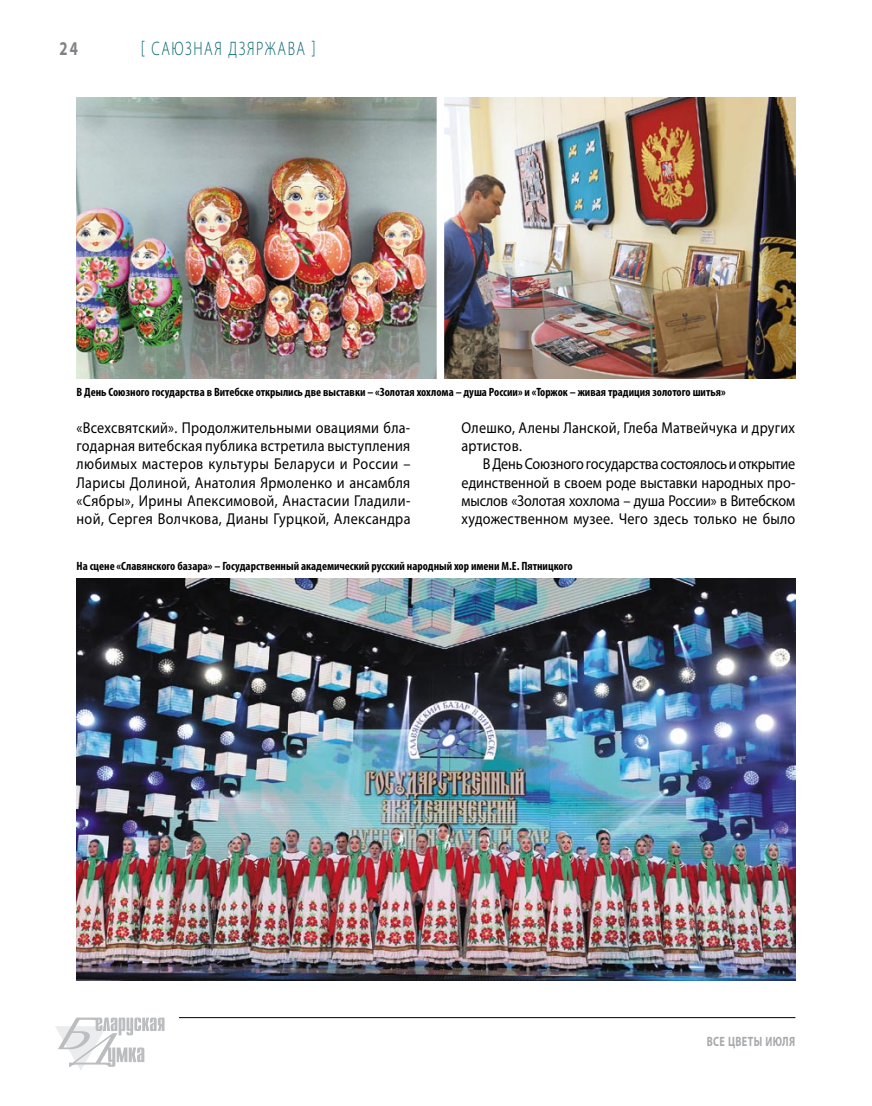
<style>
.page{position:relative;width:872px;height:1106px;background:#fff}
.page>*{position:absolute;margin:0;border:0;box-sizing:border-box;transform-origin:0 0}
.t1{font:300 19.5px "Myriad Pro";letter-spacing:.11em;color:#00636d;scale:.75 1}
.t2{font:700 19.5px "Myriad Pro";color:#808285;scale:.75 1}
.t3{font:15.75px/18.3px "Myriad Pro";letter-spacing:.02em;color:#000;text-align:justify;scale:.9 1}
.t4{font:700 13.5px "Myriad Pro";letter-spacing:.04em;color:#a7a9ac;scale:.75 1}
.t5{font:700 condensed 12px "Myriad Pro";color:#000}
</style>
<div class="page">
<hr style="left:179px;top:1017px;width:616px;height:1px;background:#000">
<svg style="left:55px;top:1017px;width:109px;height:53px"></svg>
<img style="left:77px;top:97px;width:359px;height:281px">
<img style="left:444px;top:97px;width:351px;height:281px">
<img style="left:77px;top:579px;width:718px;height:401px">
<p class="t2" style="left:60px;top:36px;width:26px">24</p>
<p class="t1" style="left:141px;top:38px;width:234px">[ Саюзная дзяржава ]</p>
<p class="t5" style="left:77px;top:384px;width:650px">В День Союзного государства в Витебске открылись две выставки – «Золотая хохлома – душа России» и «Торжок – живая традиция золотого шитья»</p>
<p class="t3" style="left:77px;top:418px;width:373px">«Всехсвятский». Продолжительными овациями бла&shy;годарная витебская публика встретила выступления любимых мастеров культуры Беларуси и России – Ларисы Долиной, Анатолия Ярмоленко и ансамбля «Сябры», Ирины Апексимовой, Анастасии Гладили&shy;ной, Сергея Волчкова, Дианы Гурцкой, Александра</p>
<p class="t3" style="left:461px;top:418px;width:372px">Олешко, Алены Ланской, Глеба Матвейчука и других артистов.</p>
<p class="t3" style="left:461px;top:454px;width:372px;text-indent:21px">В День Союзного государства состоялось и открытие единственной в своем роде выставки народных про&shy;мыслов «Золотая хохлома – душа России» в Витебском художественном музее. Чего здесь только не было</p>
<p class="t5" style="left:77px;top:558px;width:497px">На сцене «Славянского базара» – Государственный академический русский народный хор имени М.Е. Пятницкого</p>
<p class="t4" style="left:706px;top:1032px;width:119px">Все цветы июля</p>
</div>
